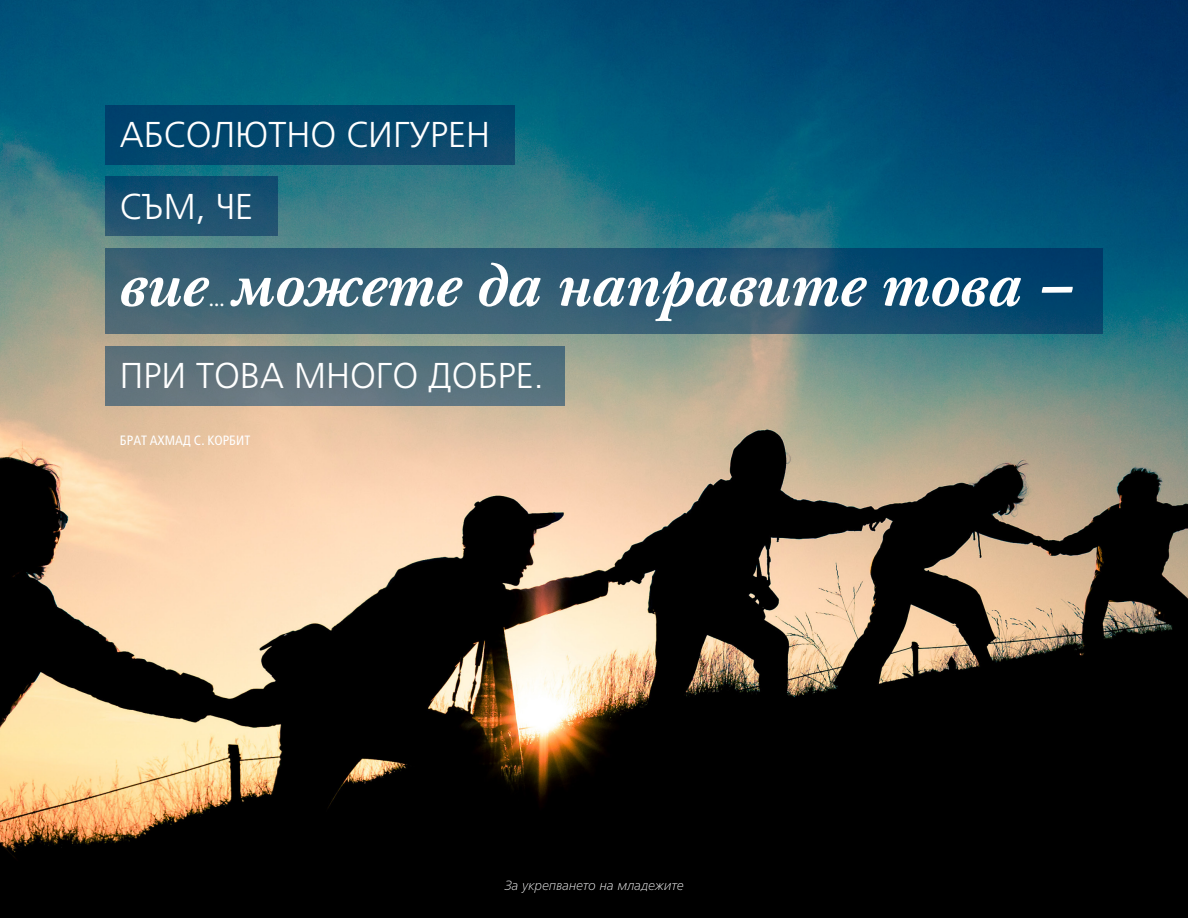
<style>
.page{position:relative;width:1188px;height:918px;background:#fff}
.page>*{position:absolute;margin:0;border:0;box-sizing:border-box;transform-origin:0 0}
.Corbitt_Quote{font:italic 700 57.45px "Mc Kaylds Lat";color:#fff}
.Corbitt_Quote-2{font:300 36px/71.2px "Frutigerlds Lat";color:#fff}
.Corbitt_Quote-3{font:italic 700 16.05px "Mc Kaylds Lat";color:#fff}
.Corbitt_Quote_Citati{font:condensed 13.5px "Frutigerlds Lat";color:#fff}
</style>
<div class="page">
<img style="left:0;top:0;width:1188px;height:874px">
<div style="left:105px;top:346px;width:459px;height:60px;background:linear-gradient(to bottom,#516d79,#677982)"></div>
<svg style="left:105px;top:248px;width:998px;height:85px;background:#295872"></svg>
<div style="left:105px;top:176px;width:172px;height:60px;background:linear-gradient(to bottom,#0a4a6f,#295772)"></div>
<div style="left:105px;top:105px;width:410px;height:60px;background:linear-gradient(to right,#00446d,#0b4a6d)"></div>
<div style="left:0;top:874px;width:1188px;height:44px;background:#000"></div>
<p class="Corbitt_Quote-2" style="left:120px;top:99px;width:372px">АБСОЛЮТНО СИГУРЕН<br>СЪМ, ЧЕ</p>
<p class="Corbitt_Quote" style="left:120px;top:240px;width:956px">вие можете да направите това –</p>
<p class="Corbitt_Quote-3" style="left:209px;top:287px;width:19px">…</p>
<p class="Corbitt_Quote-2" style="left:120px;top:339px;width:425px">ПРИ ТОВА МНОГО ДОБРЕ.</p>
<p class="Corbitt_Quote_Citati" style="left:120px;top:429px;width:132px">БРАТ АХМАД С. КОРБИТ</p>
</div>
